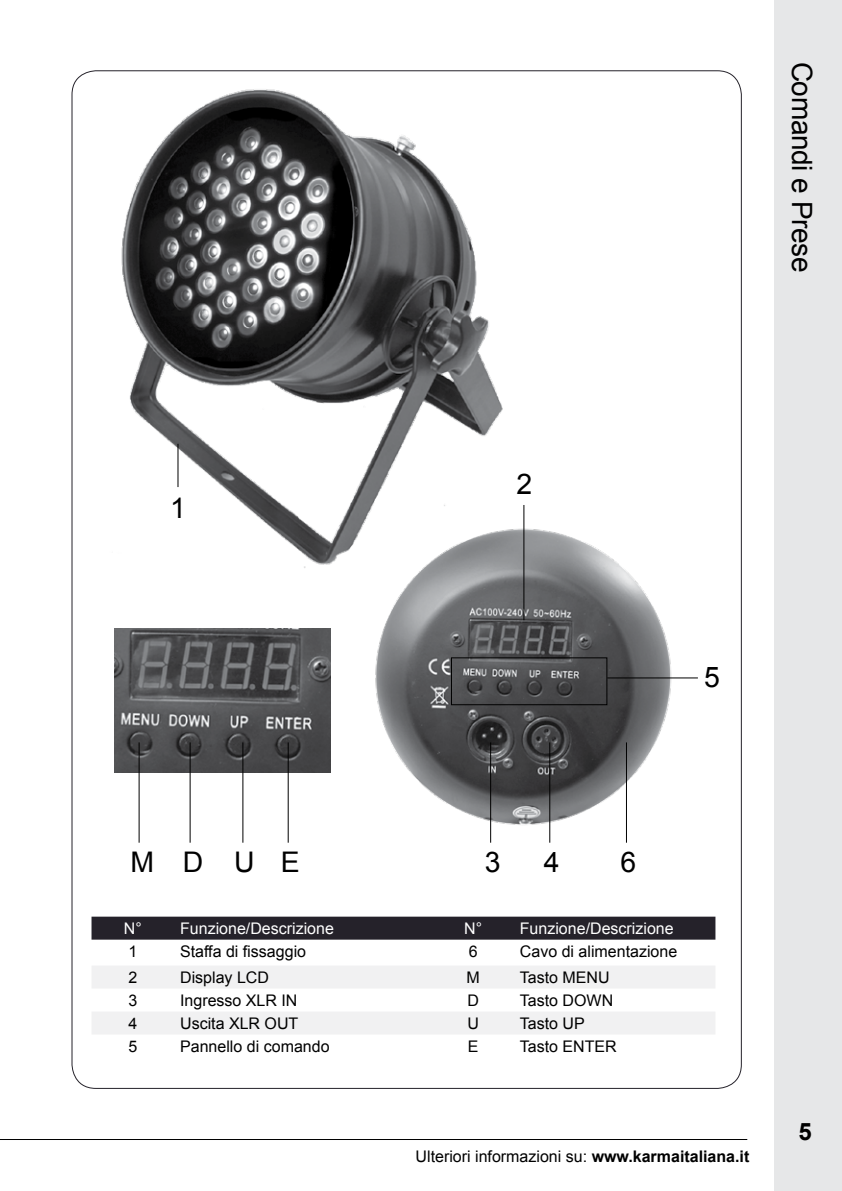
<style>
.page{position:relative;width:842px;height:1191px;background:#fff}
.page>*{position:absolute;margin:0;border:0;box-sizing:border-box;transform-origin:0 0}
.t1{font:28.4px "Arial";color:#000}
.t2{font:28px "Arial";letter-spacing:-.015em;color:#000}
.t3{font:700 24px "Arial";color:#000}
.t4{font:16px "Arial";color:#000}
.t5{font:16px "Arial";color:#fff}
.s1{font-weight:700}
</style>
<div class="page">
<div style="left:774px;top:0;width:68px;height:1191px;background:#e6e7e8"></div>
<hr style="left:0;top:1139px;width:747px;height:1px;background:#000">
<img style="left:121px;top:89px;width:382px;height:479px">
<div style="left:92px;top:916px;width:623px;height:23px;background:#25222a"></div>
<svg style="left:92px;top:966px;width:623px;height:68px;fill:#f1f1f2"></svg>
<img style="left:366px;top:515px;width:311px;height:314px">
<img style="left:115px;top:628px;width:216px;height:144px">
<hr style="left:177px;top:444px;width:1px;height:43px;background:#000">
<hr style="left:523px;top:505px;width:1px;height:115px;background:#000">
<hr style="left:549px;top:742px;width:1px;height:100px;background:#000">
<hr style="left:626px;top:742px;width:1px;height:100px;background:#000">
<hr style="left:490px;top:742px;width:1px;height:100px;background:#000">
<hr style="left:139px;top:742px;width:1px;height:100px;background:#000">
<hr style="left:190px;top:742px;width:1px;height:100px;background:#000">
<hr style="left:242px;top:742px;width:1px;height:100px;background:#000">
<hr style="left:288px;top:742px;width:1px;height:100px;background:#000">
<hr style="left:607px;top:677px;width:91px;height:1px;background:#000">
<div style="left:451px;top:657px;width:156px;height:48px;border:1px solid #000"></div>
<h2 class="t2" style="left:820px;top:62px;width:212px;rotate:90deg">Comandi e Prese</h2>
<h1 class="t1" style="left:170px;top:490px;width:17px">1</h1>
<h1 class="t1" style="left:516px;top:466px;width:17px">2</h1>
<h1 class="t1" style="left:704px;top:659px;width:17px">5</h1>
<h1 class="t1" style="left:130px;top:843px;width:171px">MDUE</h1>
<h1 class="t1" style="left:485px;top:843px;width:17px">3</h1>
<h1 class="t1" style="left:544px;top:843px;width:17px">4</h1>
<h1 class="t1" style="left:621px;top:843px;width:17px">6</h1>
<p class="t5" style="left:124px;top:918px;width:19px">N°</p>
<p class="t5" style="left:180px;top:918px;width:155px">Funzione/Descrizione</p>
<p class="t5" style="left:464px;top:918px;width:19px">N°</p>
<p class="t5" style="left:520px;top:918px;width:155px">Funzione/Descrizione</p>
<p class="t4" style="left:129px;top:941px;width:10px">1</p>
<p class="t4" style="left:180px;top:941px;width:127px">Staffa di fissaggio</p>
<p class="t4" style="left:469px;top:941px;width:10px">6</p>
<p class="t4" style="left:520px;top:941px;width:159px">Cavo di alimentazione</p>
<p class="t4" style="left:129px;top:966px;width:10px">2</p>
<p class="t4" style="left:180px;top:966px;width:90px">Display LCD</p>
<p class="t4" style="left:467px;top:966px;width:15px">M</p>
<p class="t4" style="left:520px;top:966px;width:91px">Tasto MENU</p>
<p class="t4" style="left:129px;top:989px;width:10px">3</p>
<p class="t4" style="left:180px;top:989px;width:119px">Ingresso XLR IN</p>
<p class="t4" style="left:467px;top:989px;width:13px">D</p>
<p class="t4" style="left:520px;top:989px;width:95px">Tasto DOWN</p>
<p class="t4" style="left:129px;top:1012px;width:10px">4</p>
<p class="t4" style="left:180px;top:1012px;width:120px">Uscita XLR OUT</p>
<p class="t4" style="left:467px;top:1012px;width:13px">U</p>
<p class="t4" style="left:520px;top:1012px;width:66px">Tasto UP</p>
<p class="t4" style="left:129px;top:1035px;width:10px">5</p>
<p class="t4" style="left:180px;top:1035px;width:151px">Pannello di comando</p>
<p class="t4" style="left:468px;top:1035px;width:12px">E</p>
<p class="t4" style="left:520px;top:1035px;width:98px">Tasto ENTER</p>
<p class="t4" style="left:416px;top:1145px;width:335px">Ulteriori informazioni su: <span class="s1">www.karmaitaliana.it</span></p>
<h3 class="t3" style="left:799px;top:1115px;width:15px">5</h3>
</div>
